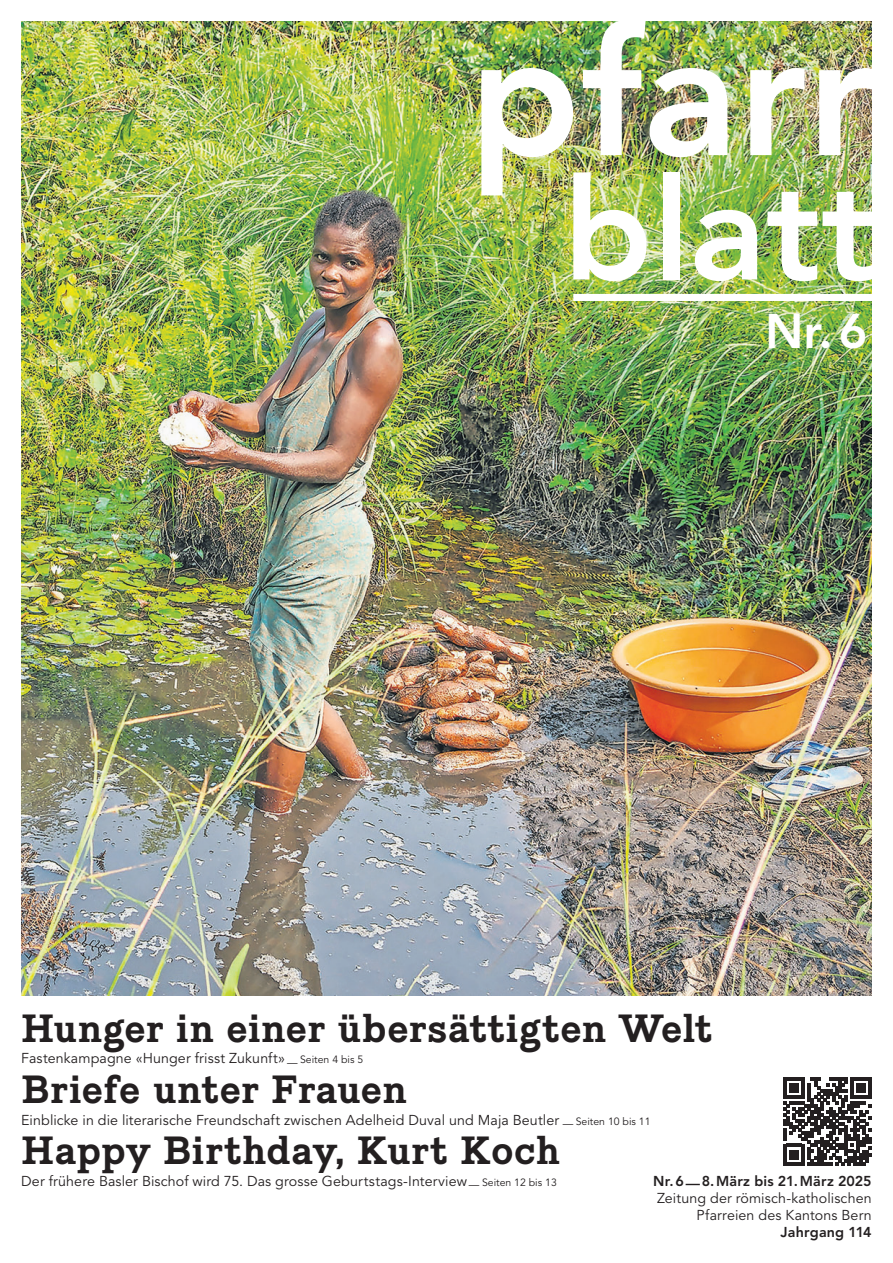
<style>
.page{position:relative;width:893px;height:1263px;background:#fff}
.page>*{position:absolute;margin:0;border:0;box-sizing:border-box;transform-origin:0 0}
.t1{font:800 177px "Avenir LT Std";color:#fff}
.t2{font:800 141.6px "Avenir LT Std";color:#fff}
.t3{font:800 48.3px "Avenir LT Std";color:#fff}
.t4{font:700 37.5px "Piek";letter-spacing:-.005em;color:#231f20}
.t5{font:14.25px/17.1px "Avenir LT Std";letter-spacing:.01em;color:#231f20;text-align:right}
.t6{font:800 14.25px "Avenir LT Std";letter-spacing:.015em;color:#231f20}
.s1{font-size:10.5px}
</style>
<div class="page">
<img style="left:21px;top:21px;width:851px;height:974px">
<div style="left:573px;top:294px;width:303px;height:7px;background:#fff"></div>
<svg style="left:784px;top:1077px;width:88px;height:88px"></svg>
<h1 class="t1" style="left:469px;top:-11px;width:408px">pfarr</h1>
<h2 class="t2" style="left:564px;top:146px;width:314px">blatt</h2>
<h3 class="t3" style="left:765px;top:303px;width:104px">Nr.6</h3>
<h3 class="t4" style="left:21px;top:1005px;width:693px">Hunger in einer übersättigten Welt</h3>
<p class="t5" style="left:21px;top:1050px;width:343px">Fastenkampagne «Hunger frisst Zukunft» <sub>—</sub> <span class="s1">Seiten 4 bis 5</span></p>
<h3 class="t4" style="left:21px;top:1067px;width:387px">Briefe unter Frauen</h3>
<p class="t5" style="left:21px;top:1112px;width:631px">Einblicke in die literarische Freundschaft zwischen Adelheid Duval und Maja Beutler <sub>—</sub> <span class="s1">Seiten 10 bis 11</span></p>
<h3 class="t4" style="left:21px;top:1128px;width:541px">Happy Birthday, Kurt Koch</h3>
<p class="t5" style="left:21px;top:1173px;width:537px">Der frühere Basler Bischof wird 75. Das grosse Geburtstags-Interview <sub>—</sub> <span class="s1">Seiten 12 bis 13</span></p>
<p class="t6" style="left:653px;top:1173px;width:220px">Nr.6—8.März bis 21.März 2025</p>
<p class="t5" style="left:657px;top:1190px;width:216px">Zeitung der römisch-katholischen<br>Pfarreien des Kantons Bern</p>
<p class="t6" style="left:781px;top:1224px;width:93px">Jahrgang 114</p>
</div>
